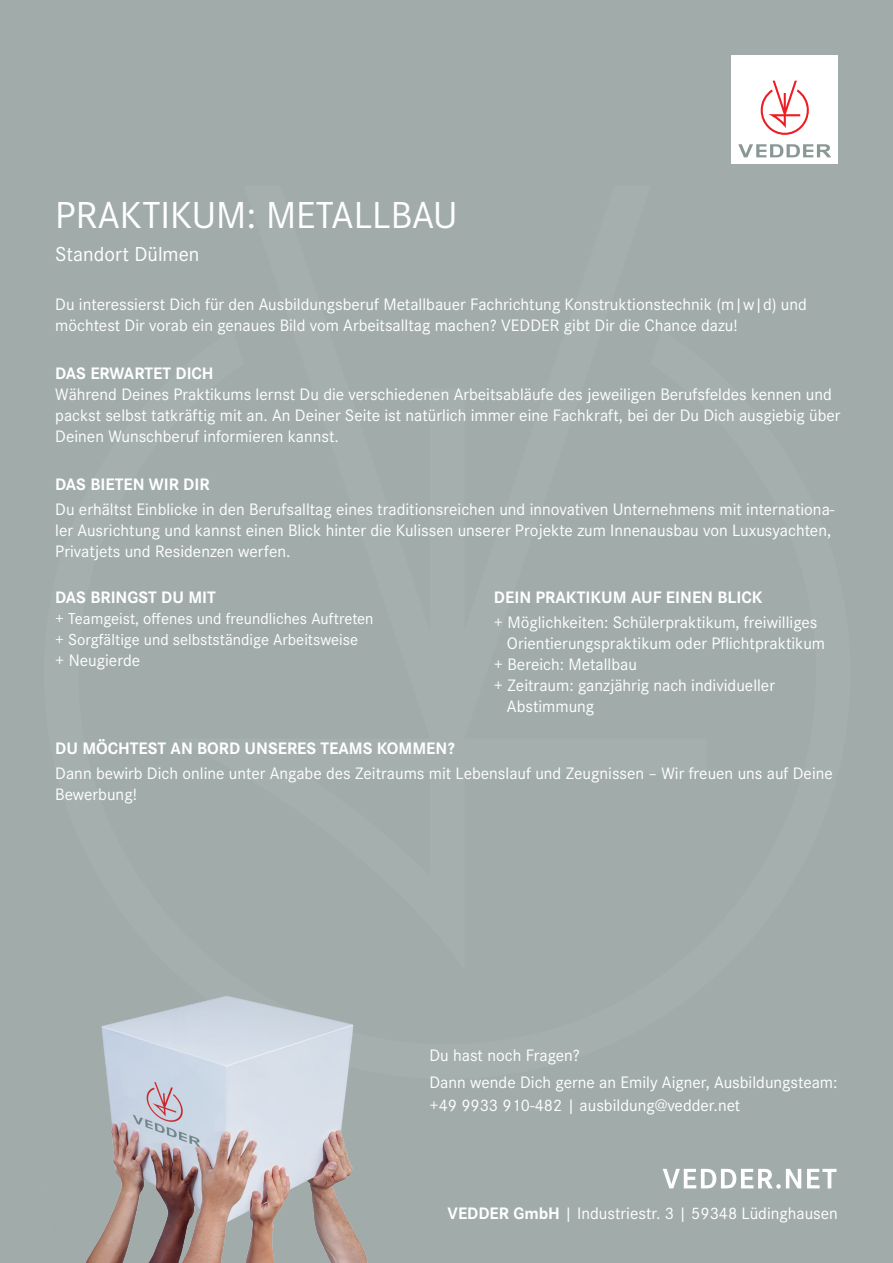
<style>
.page{position:relative;width:893px;height:1263px;background:#a1acaa}
.page>*{position:absolute;margin:0;border:0;box-sizing:border-box;transform-origin:0 0}
.t1{font:39px "Corporate S";color:#fff}
.t2{font:21px "Corporate S";color:#fff}
.t3{font:17.25px/21px "Corporate S";color:#fff}
.t4{font:700 17.25px "Corporate S";color:#fff}
.t5{font:16.5px "Corporate S";color:#fff}
.s1{font-weight:700}
</style>
<div class="page">
<div style="left:732px;top:55px;width:106px;height:109px;background:#fff"></div>
<svg style="left:738px;top:144px;width:93px;height:13px"></svg>
<svg style="left:761px;top:81px;width:48px;height:54px"></svg>
<svg style="left:663px;top:1169px;width:173px;height:19px"></svg>
<img style="left:86px;top:996px;width:282px;height:267px">
<p class="t1" style="left:55px;top:190px;width:404px">PRAKTIKUM: METALLBAU</p>
<p class="t2" style="left:55px;top:240px;width:146px">Standort Dülmen</p>
<p class="t3" style="left:55px;top:293px;width:753px">Du interessierst Dich für den Ausbildungsberuf Metallbauer Fachrichtung Konstruktionstechnik (m|w|d) und möchtest Dir vorab ein genaues Bild vom Arbeitsalltag machen? VEDDER gibt Dir die Chance dazu!</p>
<p class="t4" style="left:55px;top:361px;width:160px">DAS ERWARTET DICH</p>
<p class="t3" style="left:55px;top:383px;width:787px">Während Deines Praktikums lernst Du die verschiedenen Arbeitsabläufe des jeweiligen Berufsfeldes kennen und packst selbst tatkräftig mit an. An Deiner Seite ist natürlich immer eine Fachkraft, bei der Du Dich ausgiebig über<br>Deinen Wunschberuf informieren kannst.</p>
<p class="t4" style="left:55px;top:472px;width:156px">DAS BIETEN WIR DIR</p>
<p class="t3" style="left:55px;top:498px;width:781px">Du erhältst Einblicke in den Berufsalltag eines traditionsreichen und innovativen Unternehmens mit internationa&shy;ler Ausrichtung und kannst einen Blick hinter die Kulissen unserer Projekte zum Innenausbau von Luxusyachten,<br>Privatjets und Residenzen werfen.</p>
<p class="t4" style="left:55px;top:585px;width:162px">DAS BRINGST DU MIT</p>
<p class="t5" style="left:55px;top:607px;width:320px">+ Teamgeist, offenes und freundliches Auftreten</p>
<p class="t5" style="left:55px;top:628px;width:304px">+ Sorgfältige und selbstständige Arbeitsweise</p>
<p class="t3" style="left:55px;top:649px;width:86px">+ Neugierde</p>
<p class="t4" style="left:494px;top:585px;width:270px">DEIN PRAKTIKUM AUF EINEN BLICK</p>
<p class="t3" style="left:494px;top:611px;width:325px">+ Möglichkeiten: Schülerpraktikum, freiwilliges</p>
<p class="t3" style="left:507px;top:632px;width:320px">Orientierungspraktikum oder Pflichtpraktikum</p>
<p class="t3" style="left:494px;top:653px;width:144px">+ Bereich: Metallbau</p>
<p class="t3" style="left:494px;top:674px;width:283px">+ Zeitraum: ganzjährig nach individueller</p>
<p class="t3" style="left:507px;top:695px;width:89px">Abstimmung</p>
<p class="t4" style="left:55px;top:736px;width:401px">DU MÖCHTEST AN BORD UNSERES TEAMS KOMMEN?</p>
<p class="t3" style="left:55px;top:762px;width:779px">Dann bewirb Dich online unter Angabe des Zeitraums mit Lebenslauf und Zeugnissen – Wir freuen uns auf Deine<br>Bewerbung!</p>
<p class="t3" style="left:429px;top:1044px;width:152px">Du hast noch Fragen?</p>
<p class="t3" style="left:429px;top:1070px;width:410px;line-height:22.5px">Dann wende Dich gerne an Emily Aigner, Ausbildungsteam: +49 9933 910-482 | ausbildung@vedder.net</p>
<p class="t3" style="left:447px;top:1202px;width:392px"><span class="s1">VEDDER GmbH</span> | Industriestr. 3 | 59348 Lüdinghausen</p>
</div>
